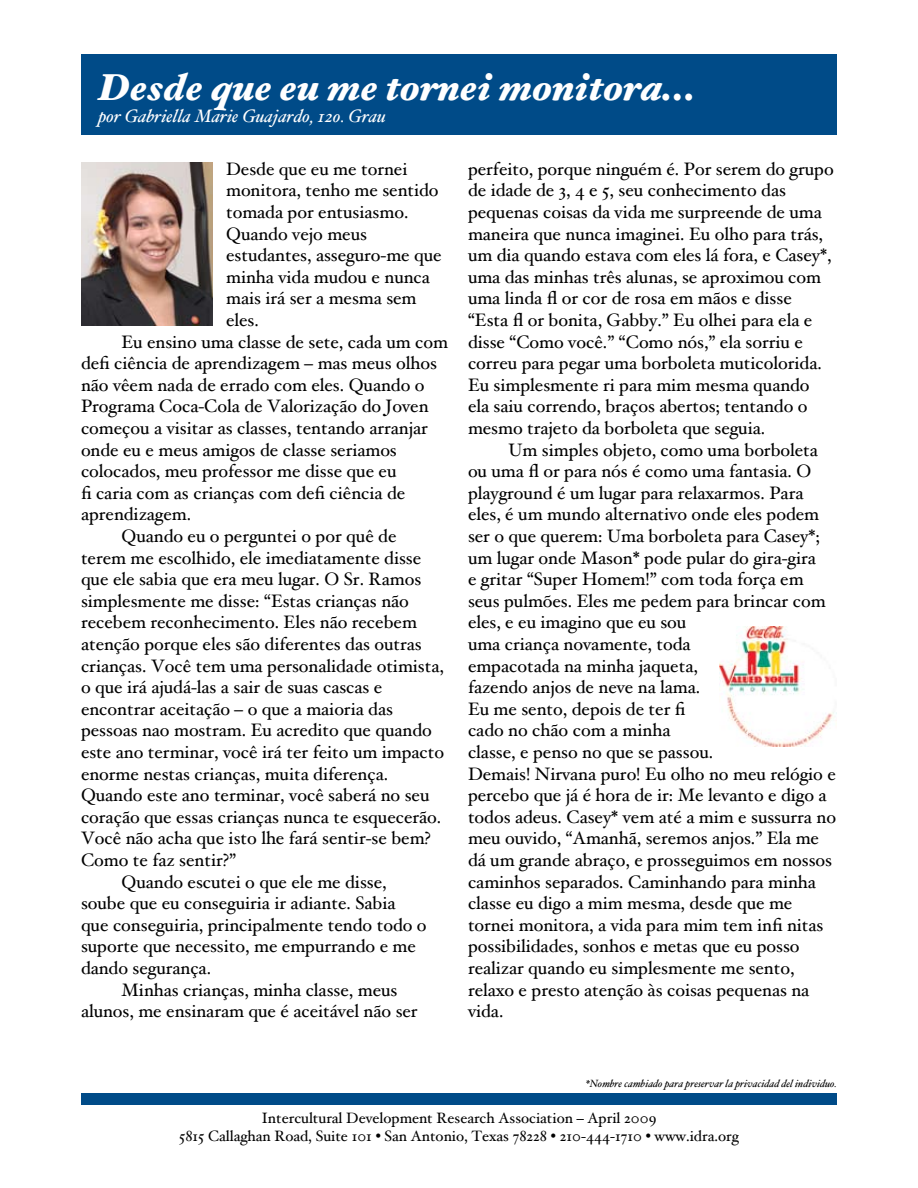
<style>
.page{position:relative;width:918px;height:1188px;background:#fff}
.page>*{position:absolute;margin:0;border:0;box-sizing:border-box;transform-origin:0 0}
.t1{font:italic 900 37.5px "Hoefler Text";color:#fff}
.t2{font:18px/21.6px "Hoefler Text";color:#000}
.t3{font:italic 18px "Hoefler Text";color:#fff}
.t4{font:15px/18px "Hoefler Text";color:#000;text-align:center}
.t5{font:italic 10.5px "Hoefler Text";color:#000}
</style>
<div class="page">
<div style="left:81px;top:54px;width:756px;height:81px;background:#004b88"></div>
<div style="left:81px;top:1093px;width:756px;height:12px;background:#004b88"></div>
<img style="left:719px;top:627px;width:118px;height:120px">
<img style="left:81px;top:162px;width:132px;height:164px">
<h1 class="t1" style="left:98px;top:62px;width:600px">Desde que eu me tornei monitora…</h1>
<p class="t3" style="left:98px;top:105px;width:289px">por Gabriella Marie Guajardo, 12o. Grau</p>
<p class="t2" style="left:226px;top:158px;width:183px">Desde que eu me tornei</p>
<p class="t2" style="left:226px;top:180px;width:214px">monitora, tenho me sentido</p>
<p class="t2" style="left:226px;top:201px;width:184px">tomada por entusiasmo.</p>
<p class="t2" style="left:226px;top:223px;width:142px">Quando vejo meus</p>
<p class="t2" style="left:226px;top:245px;width:217px">estudantes, asseguro-me que</p>
<p class="t2" style="left:226px;top:266px;width:205px">minha vida mudou e nunca</p>
<p class="t2" style="left:226px;top:288px;width:192px">mais irá ser a mesma sem</p>
<p class="t2" style="left:226px;top:309px;width:34px">eles.</p>
<p class="t2" style="left:121px;top:331px;width:328px">Eu ensino uma classe de sete, cada um com</p>
<p class="t2" style="left:81px;top:353px;width:357px">defi ciência de aprendizagem – mas meus olhos</p>
<p class="t2" style="left:81px;top:374px;width:345px">não vêem nada de errado com eles. Quando o</p>
<p class="t2" style="left:81px;top:396px;width:349px">Programa Coca-Cola de Valorização do Joven</p>
<p class="t2" style="left:81px;top:417px;width:348px">começou a visitar as classes, tentando arranjar</p>
<p class="t2" style="left:81px;top:439px;width:317px">onde eu e meus amigos de classe seriamos</p>
<p class="t2" style="left:81px;top:461px;width:317px">colocados, meu professor me disse que eu</p>
<p class="t2" style="left:81px;top:482px;width:326px">fi caria com as crianças com defi ciência de</p>
<p class="t2" style="left:81px;top:504px;width:112px">aprendizagem.</p>
<p class="t2" style="left:122px;top:525px;width:276px">Quando eu o perguntei o por quê de</p>
<p class="t2" style="left:81px;top:547px;width:342px">terem me escolhido, ele imediatamente disse</p>
<p class="t2" style="left:81px;top:569px;width:342px">que ele sabia que era meu lugar. O Sr. Ramos</p>
<p class="t2" style="left:81px;top:590px;width:329px">simplesmente me disse: “Estas crianças não</p>
<p class="t2" style="left:81px;top:612px;width:337px">recebem reconhecimento. Eles não recebem</p>
<p class="t2" style="left:81px;top:633px;width:342px">atenção porque eles são diferentes das outras</p>
<p class="t2" style="left:81px;top:655px;width:364px">crianças. Você tem uma personalidade otimista,</p>
<p class="t2" style="left:81px;top:677px;width:303px">o que irá ajudá-las a sair de suas cascas e</p>
<p class="t2" style="left:81px;top:698px;width:313px">encontrar aceitação – o que a maioria das</p>
<p class="t2" style="left:81px;top:720px;width:352px">pessoas nao mostram. Eu acredito que quando</p>
<p class="t2" style="left:81px;top:741px;width:365px">este ano terminar, você irá ter feito um impacto</p>
<p class="t2" style="left:81px;top:763px;width:309px">enorme nestas crianças, muita diferença.</p>
<p class="t2" style="left:81px;top:785px;width:350px">Quando este ano terminar, você saberá no seu</p>
<p class="t2" style="left:81px;top:806px;width:362px">coração que essas crianças nunca te esquecerão.</p>
<p class="t2" style="left:81px;top:828px;width:351px">Você não acha que isto lhe fará sentir-se bem?</p>
<p class="t2" style="left:81px;top:849px;width:157px">Como te faz sentir?”</p>
<p class="t2" style="left:122px;top:871px;width:267px">Quando escutei o que ele me disse,</p>
<p class="t2" style="left:81px;top:893px;width:316px">soube que eu conseguiria ir adiante. Sabia</p>
<p class="t2" style="left:81px;top:914px;width:347px">que conseguiria, principalmente tendo todo o</p>
<p class="t2" style="left:81px;top:936px;width:336px">suporte que necessito, me empurrando e me</p>
<p class="t2" style="left:81px;top:957px;width:132px">dando segurança.</p>
<p class="t2" style="left:122px;top:979px;width:277px">Minhas crianças, minha classe, meus</p>
<p class="t2" style="left:81px;top:1001px;width:338px">alunos, me ensinaram que é aceitável não ser</p>
<p class="t2" style="left:468px;top:158px;width:367px">perfeito, porque ninguém é. Por serem do grupo de idade de 3, 4 e 5, seu conhecimento das pequenas coisas da vida me surpreende de uma maneira que nunca imaginei. Eu olho para trás, um dia quando estava com eles lá fora, e Casey*, uma das minhas três alunas, se aproximou com uma linda fl or cor de rosa em mãos e disse “Esta fl or bonita, Gabby.” Eu olhei para ela e disse “Como você.” “Como nós,” ela sorriu e correu para pegar uma borboleta muticolorida.<br>Eu simplesmente ri para mim mesma quando ela saiu correndo, braços abertos; tentando o mesmo trajeto da borboleta que seguia.</p>
<p class="t2" style="left:468px;top:439px;width:370px;text-indent:40px">Um simples objeto, como uma borboleta ou uma fl or para nós é como uma fantasia. O playground é um lugar para relaxarmos. Para eles, é um mundo alternativo onde eles podem ser o que querem: Uma borboleta para Casey*; um lugar onde Mason* pode pular do gira-gira<br>e gritar “Super Homem!” com toda força em seus pulmões. Eles me pedem para brincar com eles, e eu imagino que eu sou<br>uma criança novamente, toda<br>empacotada na minha jaqueta,<br>fazendo anjos de neve na lama.<br>Eu me sento, depois de ter fi<br>cado no chão com a minha<br>classe, e penso no que se passou.<br>Demais! Nirvana puro! Eu olho no meu relógio e percebo que já é hora de ir: Me levanto e digo a todos adeus. Casey* vem até a mim e sussurra no meu ouvido, “Amanhã, seremos anjos.” Ela me dá um grande abraço, e prosseguimos em nossos caminhos separados. Caminhando para minha classe eu digo a mim mesma, desde que me tornei monitora, a vida para mim tem infi nitas possibilidades, sonhos e metas que eu posso realizar quando eu simplesmente me sento, relaxo e presto atenção às coisas pequenas na vida.</p>
<p class="t5" style="left:586px;top:1077px;width:253px">*Nombre cambiado para preservar la privacidad del individuo.</p>
<p class="t4" style="left:179px;top:1109px;width:561px">Intercultural Development Research Association – April 2009<br>5815 Callaghan Road, Suite 101 • San Antonio, Texas 78228 • 210-444-1710 • www.idra.org</p>
</div>
